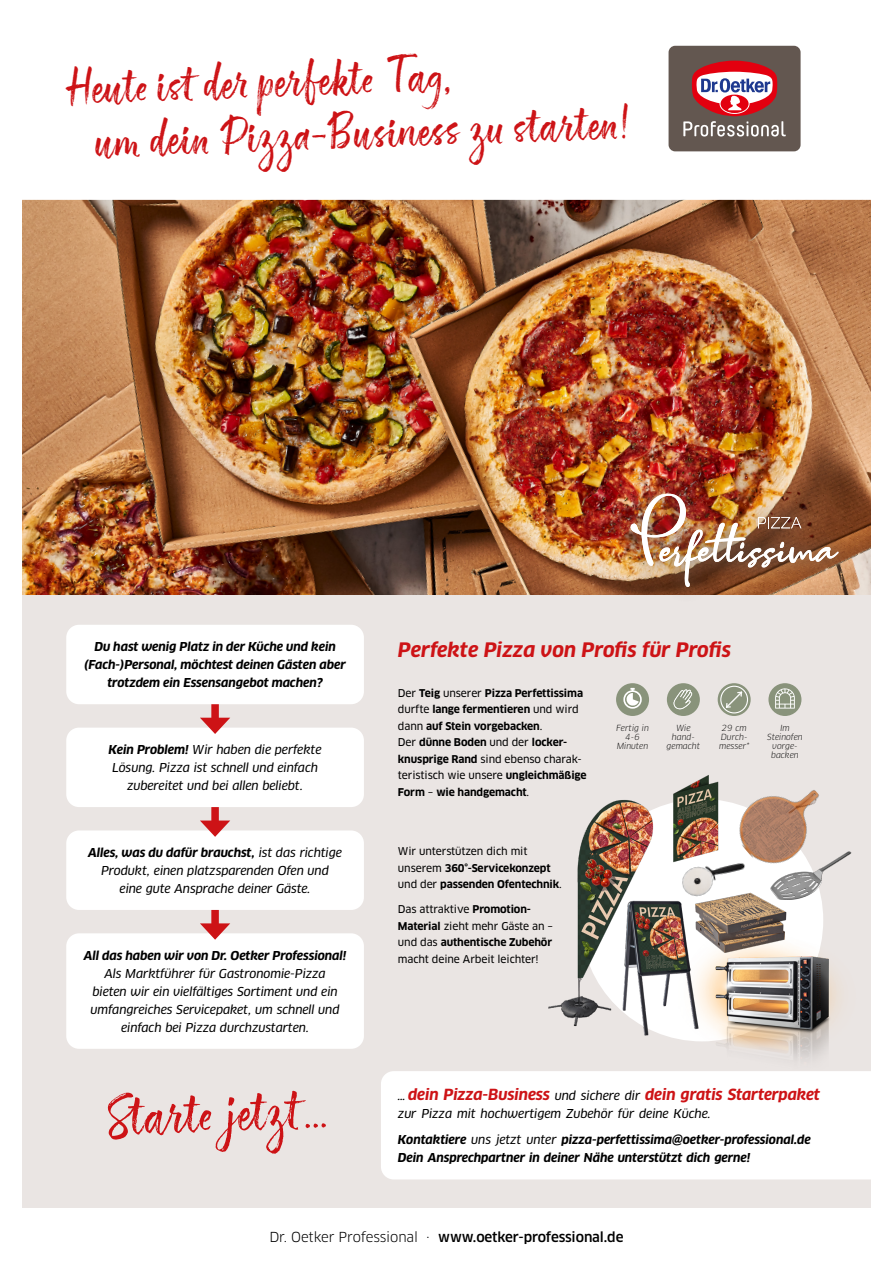
<style>
.page{position:relative;width:893px;height:1263px;background:#fff}
.page>*{position:absolute;margin:0;border:0;box-sizing:border-box;transform-origin:0 0}
.t1{font:51.75px "Above The Sky Script";color:#cd1316}
.t2{font:45px/54px "Above The Sky Script";color:#cd1316}
.t3{font:italic 700 19.5px "Clan Pro";color:#cd1316}
.t4{font:italic 700 15px "Clan Pro";letter-spacing:-.01em;color:#cd1316}
.t5{font:500 13.5px "Clan Pro";letter-spacing:-.01em;color:#000}
.t6{font:italic 12px/18px "Clan Pro News";letter-spacing:-.01em;color:#000;text-align:center}
.t7{font:italic 700 12px/18px "Clan Pro";letter-spacing:-.01em;color:#000;text-align:center}
.t8{font:700 10.5px/16.5px "Clan Pro";letter-spacing:-.01em;color:#000}
.t9{font:10.5px/16.5px "Clan Pro News";letter-spacing:-.01em;color:#000}
.t10{font:italic 8.25px/9px "Clan Pro";color:#000;text-align:center}
.s1{font-family:"Clan Pro";font-weight:700}
.s2{font-family:"Clan Pro News";font-weight:400}
.s3{font-family:"Clan Pro News";font-weight:400;font-size:12px;color:#000}
.s4{font-weight:400}
</style>
<div class="page">
<div style="left:0;top:223px;width:893px;height:1040px;background:#eae5e3"></div>
<div style="left:0;top:1208px;width:893px;height:55px;background:#fff"></div>
<div style="left:669px;top:46px;width:132px;height:105px;background:#635750;border-radius:7px"></div>
<svg style="left:683px;top:61px;width:103px;height:76px"></svg>
<img style="left:21px;top:200px;width:851px;height:395px">
<div style="left:66px;top:625px;width:298px;height:79px;background:#fff;border-radius:13px"></div>
<div style="left:66px;top:830px;width:298px;height:80px;background:#fff;border-radius:13px"></div>
<div style="left:66px;top:933px;width:298px;height:116px;background:#fff;border-radius:13px"></div>
<div style="left:381px;top:1071px;width:491px;height:108px;background:#fff"></div>
<div style="left:66px;top:728px;width:298px;height:79px;background:#fff;border-radius:13px"></div>
<div style="left:211px;top:704px;width:8px;height:20px;background:#cd1316"></div>
<svg style="left:200px;top:718px;width:30px;height:16px"></svg>
<div style="left:211px;top:807px;width:8px;height:20px;background:#cd1316"></div>
<svg style="left:200px;top:820px;width:30px;height:17px"></svg>
<div style="left:211px;top:910px;width:8px;height:20px;background:#cd1316"></div>
<svg style="left:200px;top:923px;width:30px;height:17px"></svg>
<div style="left:613px;top:476px;width:242px;height:128px;background:#635750;opacity:.8"></div>
<img style="left:631px;top:494px;width:207px;height:93px">
<img style="left:548px;top:799px;width:125px;height:228px">
<img style="left:709px;top:887px;width:89px;height:45px">
<img style="left:737px;top:790px;width:82px;height:97px">
<img style="left:709px;top:932px;width:129px;height:128px">
<img style="left:615px;top:896px;width:94px;height:146px">
<img style="left:644px;top:775px;width:93px;height:90px">
<div style="left:616px;top:683px;width:33px;height:33px;background:#89937b;border-radius:50%"></div>
<svg style="left:623px;top:688px;width:19px;height:21px"></svg>
<div style="left:667px;top:683px;width:33px;height:33px;background:#89937b;border-radius:50%"></div>
<svg style="left:673px;top:689px;width:19px;height:20px"></svg>
<svg style="left:718px;top:683px;width:33px;height:33px"></svg>
<svg style="left:720px;top:686px;width:28px;height:27px"></svg>
<div style="left:768px;top:683px;width:33px;height:33px;background:#89937b;border-radius:50%"></div>
<svg style="left:775px;top:688px;width:20px;height:20px"></svg>
<img style="left:676px;top:852px;width:77px;height:52px">
<img style="left:764px;top:848px;width:88px;height:54px">
<div style="left:0;top:0;width:21px;height:1263px;background:#fff"></div>
<div style="left:872px;top:0;width:21px;height:1263px;background:#fff"></div>
<h2 class="t2" style="left:94px;top:60px;width:534px;text-indent:-31px;rotate:-2deg">Heute ist der perfekte Tag,<br>um dein Pizza-Business zu starten!</h2>
<p class="t7" style="left:84px;top:638px;width:263px">Du hast wenig Platz in der Küche und kein (Fach-)Personal, möchtest deinen Gästen aber trotzdem ein Essensangebot machen?</p>
<p class="t6" style="left:109px;top:741px;width:214px"><span class="s1">Kein Problem!</span> Wir haben die perfekte<br>Lösung. Pizza ist schnell und einfach zubereitet und bei allen beliebt.</p>
<p class="t7" style="left:88px;top:844px;width:255px">Alles, was du dafür brauchst, <span class="s2">ist das richtige</span></p>
<p class="t6" style="left:101px;top:861px;width:229px">Produkt, einen platzsparenden Ofen und eine gute Ansprache deiner Gäste.</p>
<p class="t7" style="left:84px;top:946px;width:264px">All das haben wir von Dr. Oetker Professional!</p>
<p class="t6" style="left:91px;top:964px;width:251px">Als Marktführer für Gastronomie-Pizza bieten wir ein vielfältiges Sortiment und ein umfangreiches Servicepaket, um schnell und einfach bei Pizza durchzustarten.</p>
<h1 class="t1" style="left:107px;top:1087px;width:224px;rotate:-2deg">Starte jetzt…</h1>
<h3 class="t3" style="left:398px;top:638px;width:335px">Perfekte Pizza von Profis für Profis</h3>
<p class="t8" style="left:398px;top:685px;width:187px"><span class="s2">Der</span> Teig <span class="s2">unserer</span> Pizza Perfettissima <span class="s2">durfte</span> lange fermentieren <span class="s2">und wird dann</span> auf Stein vorgebacken<span class="s2">.<br>Der</span> dünne Boden <span class="s2">und der</span> locker-</p>
<p class="t9" style="left:398px;top:751px;width:190px"><span class="s1">knusprige Rand</span> sind ebenso charak&shy;teristisch wie unsere <span class="s1">ungleichmäßige</span></p>
<p class="t8" style="left:398px;top:784px;width:133px">Form <span class="s2">–</span> wie handgemacht<span class="s2">.</span></p>
<p class="t9" style="left:398px;top:843px;width:131px">Wir unterstützen dich mit</p>
<p class="t8" style="left:398px;top:860px;width:165px"><span class="s2">unserem</span> 360°-Servicekonzept <span class="s2">und der</span> passenden Ofentechnik<span class="s2">.</span></p>
<p class="t9" style="left:398px;top:901px;width:157px">Das attraktive <span class="s1">Promotion-<br>Material</span> zieht mehr Gäste an –</p>
<p class="t8" style="left:398px;top:934px;width:156px"><span class="s2">und das</span> authentische Zubehör</p>
<p class="t9" style="left:398px;top:951px;width:142px">macht deine Arbeit leichter!</p>
<p class="t10" style="left:616px;top:724px;width:34px">Fertig in<br>4-6<br>Minuten</p>
<p class="t10" style="left:667px;top:724px;width:35px">Wie hand&shy;gemacht</p>
<p class="t10" style="left:719px;top:724px;width:32px;text-align:left">29 cm<br>Durch&shy;messer*</p>
<p class="t10" style="left:767px;top:724px;width:37px">Im<br>Steinofen vorge&shy;backen</p>
<p class="t4" style="left:398px;top:1086px;width:424px"><span class="s3">…</span> dein Pizza-Business <span class="s3">und sichere dir</span> dein gratis Starterpaket</p>
<p class="t6" style="left:398px;top:1104px;width:314px">zur Pizza mit hochwertigem Zubehör für deine Küche.</p>
<p class="t7" style="left:398px;top:1131px;width:414px;text-align:left">Kontaktiere <span class="s2">uns jetzt unter</span> pizza-perfettissima@oetker-professional.de<br>Dein Ansprechpartner in deiner Nähe unterstützt dich gerne!</p>
<p class="t5" style="left:269px;top:1229px;width:356px"><span class="s4">Dr. Oetker Professional ·</span> www.oetker-professional.de</p>
</div>
